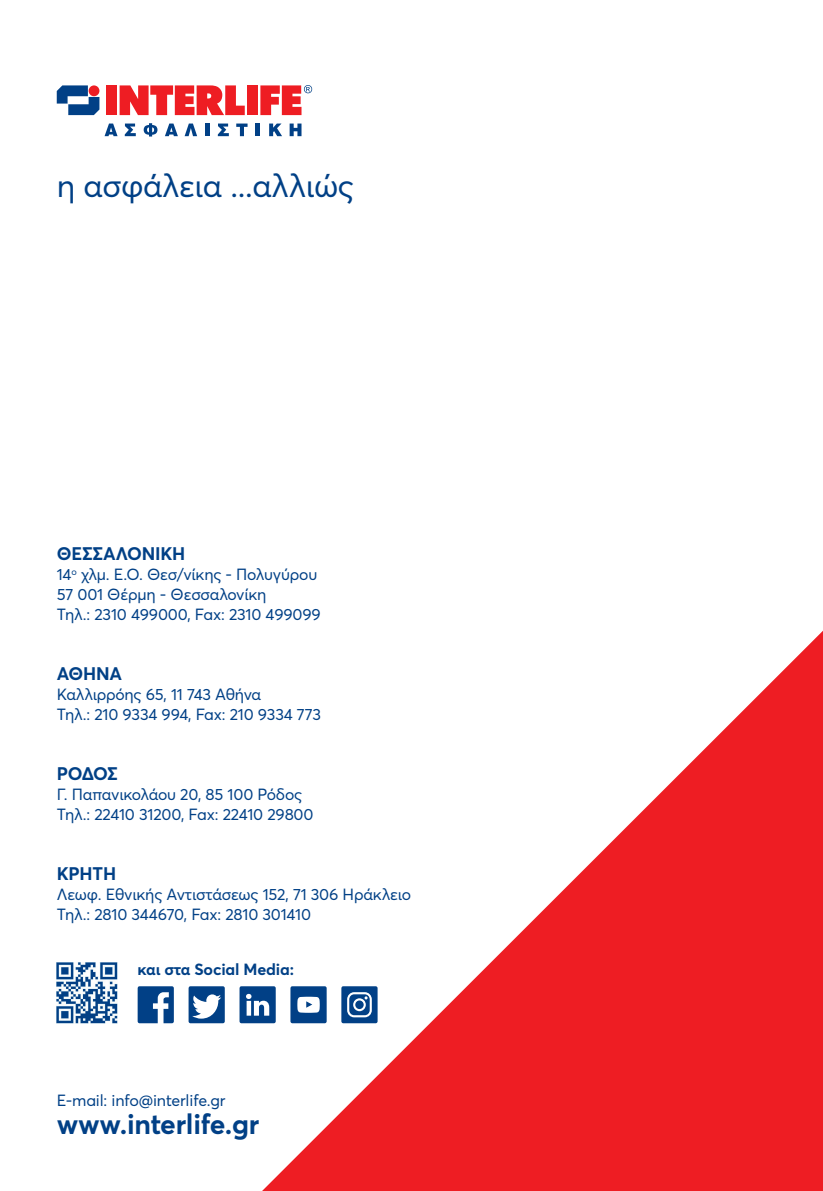
<style>
.page{position:relative;width:823px;height:1191px;background:#fff}
.page>*{position:absolute;margin:0;border:0;box-sizing:border-box;transform-origin:0 0}
.t1{font:32px "Averta";letter-spacing:-.01em;color:#014086}
.t2{font:700 28px "Averta";letter-spacing:-.01em;color:#014086}
.t3{font:700 18px "Averta";letter-spacing:-.01em;color:#014086}
.t4{font:16px/20px "Averta";letter-spacing:-.01em;color:#014086}
.t5{font:700 16px "Averta";letter-spacing:-.01em;color:#014086}
</style>
<div class="page">
<svg style="left:262px;top:632px;width:560px;height:559px;fill:#ee1d23"></svg>
<div style="left:106px;top:85px;width:11px;height:30px;background:#ee1d23"></div>
<svg style="left:119px;top:85px;width:125px;height:30px"></svg>
<div style="left:247px;top:85px;width:11px;height:30px;background:#ee1d23"></div>
<svg style="left:57px;top:85px;width:42px;height:30px"></svg>
<div style="left:89px;top:85px;width:10px;height:11px;background:#ee1d23;border-radius:50%"></div>
<svg style="left:104px;top:123px;width:13px;height:13px"></svg>
<svg style="left:125px;top:123px;width:11px;height:13px"></svg>
<svg style="left:144px;top:123px;width:13px;height:13px"></svg>
<svg style="left:165px;top:123px;width:13px;height:13px"></svg>
<svg style="left:184px;top:123px;width:13px;height:13px"></svg>
<hr style="left:205px;top:123px;width:4px;height:13px;background:#014086">
<svg style="left:218px;top:123px;width:11px;height:13px"></svg>
<svg style="left:236px;top:123px;width:11px;height:13px"></svg>
<div style="left:255px;top:123px;width:5px;height:13px;background:#014086"></div>
<svg style="left:269px;top:123px;width:13px;height:13px"></svg>
<svg style="left:289px;top:123px;width:12px;height:13px"></svg>
<svg style="left:260px;top:85px;width:52px;height:30px"></svg>
<svg style="left:239px;top:986px;width:37px;height:37px"></svg>
<svg style="left:137px;top:986px;width:37px;height:37px"></svg>
<svg style="left:188px;top:986px;width:37px;height:37px"></svg>
<svg style="left:290px;top:986px;width:36px;height:37px"></svg>
<svg style="left:341px;top:986px;width:36px;height:37px"></svg>
<img style="left:57px;top:962px;width:60px;height:61px">
<h1 class="t1" style="left:57px;top:166px;width:298px">η ασφάλεια ...αλλιώς</h1>
<p class="t3" style="left:57px;top:542px;width:130px">ΘΕΣΣΑΛΟΝΙΚΗ</p>
<p class="t4" style="left:57px;top:564px;width:265px">14<sup>ο</sup> χλμ. Ε.Ο. Θεσ/νίκης - Πολυγύρου<br>57 001 Θέρμη - Θεσσαλονίκη<br>Τηλ.: 2310 499000, Fax: 2310 499099</p>
<p class="t3" style="left:57px;top:662px;width:67px">ΑΘΗΝΑ</p>
<p class="t4" style="left:57px;top:684px;width:265px">Καλλιρρόης 65, 11 743 Αθήνα<br>Τηλ.: 210 9334 994, Fax: 210 9334 773</p>
<p class="t3" style="left:57px;top:762px;width:63px">ΡΟΔΟΣ</p>
<p class="t4" style="left:57px;top:784px;width:258px">Γ. Παπανικολάου 20, 85 100 Ρόδος<br>Τηλ.: 22410 31200, Fax: 22410 29800</p>
<p class="t3" style="left:57px;top:862px;width:61px">ΚΡΗΤΗ</p>
<p class="t4" style="left:57px;top:884px;width:356px">Λεωφ. Εθνικής Αντιστάσεως 152, 71 306 Ηράκλειο<br>Τηλ.: 2810 344670, Fax: 2810 301410</p>
<p class="t5" style="left:137px;top:959px;width:158px">και στα Social Media:</p>
<p class="t4" style="left:57px;top:1090px;width:170px">E-mail: info@interlife.gr</p>
<h2 class="t2" style="left:57px;top:1106px;width:204px">www.interlife.gr</h2>
</div>
